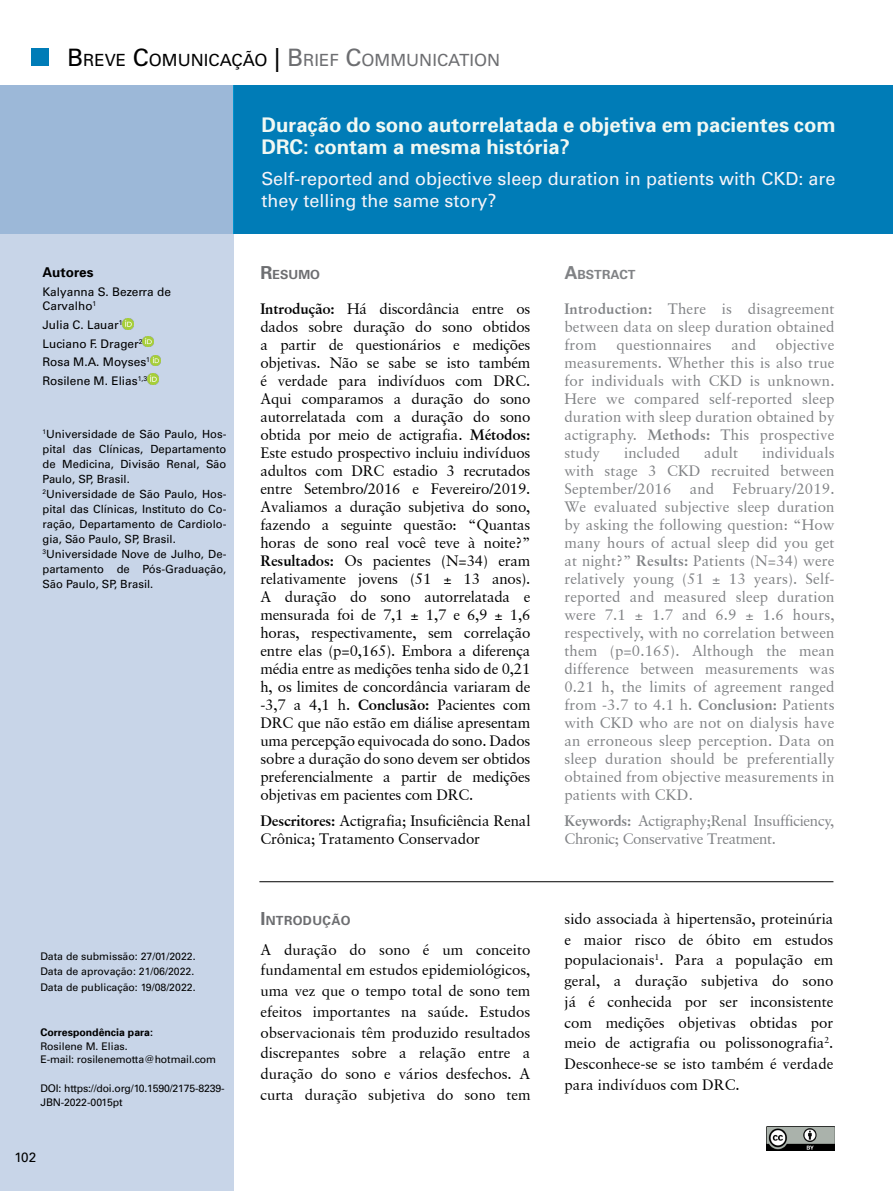
<style>
.page{position:relative;width:893px;height:1191px;background:#fff}
.page>*{position:absolute;margin:0;border:0;box-sizing:border-box;transform-origin:0 0}
.t1{font:700 20.25px/22.5px "Univers 65";color:#f0f8f3}
.t2{font:18px/21.6px "Univers LT Std";color:#f6f4f9}
.t3{font:16.8px "Univers LT Std";color:#6d6e71}
.t4{font:15px/18px "Garamond Retrospective S Si";letter-spacing:-.01em;color:#000;text-align:justify}
.t5{font:15px/18px "Garamond Retrospective S Si";letter-spacing:.01em;color:#808285;text-align:justify}
.t6{font:15px/18px "Garamond Retrospective S Si";letter-spacing:-.02em;color:#808285}
.t7{font:13.5px "Univers 65 Bold";color:#000}
.t8{font:13.5px "Univers LT Std";color:#000}
.t9{font:12.6px "Univers 65 Bold";letter-spacing:.03em;color:#6d6e71}
.t10{font:700 12.6px "Univers 65";color:#808285}
.t11{font:700 12.6px "Univers 65";color:#6d6e71}
.t12{font:11.85px/18.6px "Univers LT Std";color:#000}
.t13{font:11.25px/15px "Univers LT Std";color:#000}
.t14{font:10.5px/13.5px "Univers LT Std";color:#000}
.t15{font:700 10.5px "Univers 65";color:#000}
.s1{font-size:24px;color:#000}
.s2{color:#000}
.s3{font-size:24px}
.s4{font-size:18px}
.s5{font-weight:700}
</style>
<div class="page">
<div style="left:0;top:234px;width:234px;height:957px;background:#c8d5e8"></div>
<div style="left:234px;top:85px;width:659px;height:149px;background:#007cb7"></div>
<div style="left:0;top:85px;width:234px;height:149px;background:#9cb8d8"></div>
<div style="left:32px;top:49px;width:17px;height:17px;background:#007cb7"></div>
<svg style="left:123px;top:318px;width:10px;height:11px"></svg>
<svg style="left:143px;top:336px;width:10px;height:11px"></svg>
<svg style="left:150px;top:355px;width:11px;height:11px"></svg>
<svg style="left:147px;top:374px;width:11px;height:10px"></svg>
<img style="left:766px;top:1126px;width:68px;height:24px">
<hr style="left:259px;top:881px;width:574px;height:1px;background:#000">
<p class="t3" style="left:67px;top:50px;width:434px"><span class="s1">B</span><span class="s2">REVE</span> <span class="s1">C</span><span class="s2">OMUNICAÇÃO</span> <span class="s1">|</span> <span class="s3">B</span>RIEF <span class="s3">C</span>OMMUNICATION</p>
<p class="t7" style="left:43px;top:264px;width:53px">Autores</p>
<p class="t12" style="left:43px;top:285px;width:130px;line-height:14.4px">Kalyanna S. Bezerra de<br>Carvalho<sup>1</sup></p>
<p class="t12" style="left:43px;top:316px;width:109px">Julia C. Lauar<sup>1<br></sup>Luciano F. Drager<sup>2<br></sup>Rosa M.A. Moyses<sup>1<br></sup>Rosilene M. Elias<sup>1,3</sup></p>
<p class="t13" style="left:43px;top:426px;width:185px"><sup>1</sup>Universidade de São Paulo, Hos&shy;pital das Clínicas, Departamento de Medicina, Divisão Renal, São<br>Paulo, SP, Brasil.<br><sup>2</sup>Universidade de São Paulo, Hos&shy;pital das Clínicas, Instituto do Co&shy;ração, Departamento de Cardiolo&shy;gia, São Paulo, SP, Brasil.<br><sup>3</sup>Universidade Nove de Julho, De&shy;partamento de Pós-Graduação,<br>São Paulo, SP, Brasil.</p>
<p class="t14" style="left:40px;top:948px;width:157px;line-height:15.6px">Data de submissão: 27/01/2022.<br>Data de aprovação: 21/06/2022.<br>Data de publicação: 19/08/2022.</p>
<p class="t15" style="left:40px;top:1025px;width:114px">Correspondência para:</p>
<p class="t14" style="left:40px;top:1039px;width:177px">Rosilene M. Elias.<br>E-mail: rosilenemotta@hotmail.com</p>
<p class="t14" style="left:40px;top:1082px;width:186px">DOI: https://doi.org/10.1590/2175-8239-<br>JBN-2022-0015pt</p>
<p class="t8" style="left:15px;top:1149px;width:23px">102</p>
<h1 class="t1" style="left:261px;top:113px;width:576px">Duração do sono autorrelatada e objetiva em pacientes com<br>DRC: contam a mesma história?</h1>
<p class="t2" style="left:261px;top:168px;width:575px">Self-reported and objective sleep duration in patients with CKD: are they telling the same story?</p>
<p class="t11" style="left:260px;top:266px;width:61px"><span class="s4">R</span>ESUMO</p>
<p class="t4" style="left:260px;top:299px;width:272px"><span class="s5">Introdução:</span> Há discordância entre os dados sobre duração do sono obtidos a partir de questionários e medições objetivas. Não se sabe se isto também é verdade para indivíduos com DRC.<br>Aqui comparamos a duração do sono autorrelatada com a duração do sono obtida por meio de actigrafia. <span class="s5">Métodos:<br></span>Este estudo prospectivo incluiu indivíduos adultos com DRC estadio 3 recrutados entre Setembro/2016 e Fevereiro/2019.<br>Avaliamos a duração subjetiva do sono, fazendo a seguinte questão: “Quantas horas de sono real você teve à noite?” <span class="s5">Resultados:</span> Os pacientes (N=34) eram relativamente jovens (51 ± 13 anos).<br>A duração do sono autorrelatada e mensurada foi de 7,1 ± 1,7 e 6,9 ± 1,6 horas, respectivamente, sem correlação entre elas (p=0,165). Embora a diferença média entre as medições tenha sido de 0,21 h, os limites de concordância variaram de -3,7 a 4,1 h. <span class="s5">Conclusão:</span> Pacientes com DRC que não estão em diálise apresentam uma percepção equivocada do sono. Dados sobre a duração do sono devem ser obtidos preferencialmente a partir de medições objetivas em pacientes com DRC.</p>
<p class="t10" style="left:564px;top:266px;width:73px"><span class="s4">A</span>BSTRACT</p>
<p class="t5" style="left:564px;top:299px;width:272px"><span class="s5">Introduction:</span> There is disagreement between data on sleep duration obtained from</p>
<p class="t5" style="left:564px;top:335px;width:272px;text-indent:211px">objective measurements. Whether this is also true for individuals with CKD is unknown.<br>Here we compared self-reported sleep duration with sleep duration obtained by actigraphy. <span class="s5">Methods:</span> This prospective study</p>
<p class="t5" style="left:616px;top:335px;width:97px">questionnaires</p>
<p class="t5" style="left:731px;top:335px;width:26px">and</p>
<p class="t5" style="left:564px;top:443px;width:272px;text-indent:198px">individuals with stage 3 CKD recruited between September/2016 and February/2019.<br>We evaluated subjective sleep duration by asking the following question: “How many hours of actual sleep did you get at night?” <span class="s5">Results:</span> Patients (N=34) were relatively young (51 ± 13 years). Self&shy;reported and measured sleep duration were 7.1 ± 1.7 and 6.9 ± 1.6 hours, respectively, with no correlation between them (p=0.165). Although the mean difference between measurements was 0.21 h, the limits of agreement ranged from -3.7 to 4.1 h. <span class="s5">Conclusion:</span> Patients with CKD who are not on dialysis have an erroneous sleep perception. Data on sleep duration should be preferentially obtained from objective measurements in patients with CKD.</p>
<p class="t5" style="left:624px;top:443px;width:58px">included</p>
<p class="t5" style="left:704px;top:443px;width:35px">adult</p>
<p class="t4" style="left:260px;top:811px;width:272px"><span class="s5">Descritores:</span> Actigrafia; Insuficiência Renal<br>Crônica; Tratamento Conservador</p>
<p class="t6" style="left:564px;top:811px;width:271px"><span class="s5">Keywords:</span> Actigraphy;Renal Insufficiency,<br>Chronic; Conservative Treatment.</p>
<p class="t9" style="left:260px;top:913px;width:92px"><span class="s4">I</span>NTRODUÇÃO</p>
<p class="t4" style="left:260px;top:939px;width:271px;line-height:20.7px">A duração do sono é um conceito fundamental em estudos epidemiológicos, uma vez que o tempo total de sono tem efeitos importantes na saúde. Estudos observacionais têm produzido resultados discrepantes sobre a relação entre a duração do sono e vários desfechos. A curta duração subjetiva do sono tem</p>
<p class="t4" style="left:564px;top:908px;width:270px;line-height:20.7px">sido associada à hipertensão, proteinúria e maior risco de óbito em estudos populacionais<sup>1</sup>. Para a população em geral, a duração subjetiva do sono já é conhecida por ser inconsistente com medições objetivas obtidas por meio de actigrafia ou polissonografia<sup>2</sup>.<br>Desconhece-se se isto também é verdade para indivíduos com DRC.</p>
</div>
